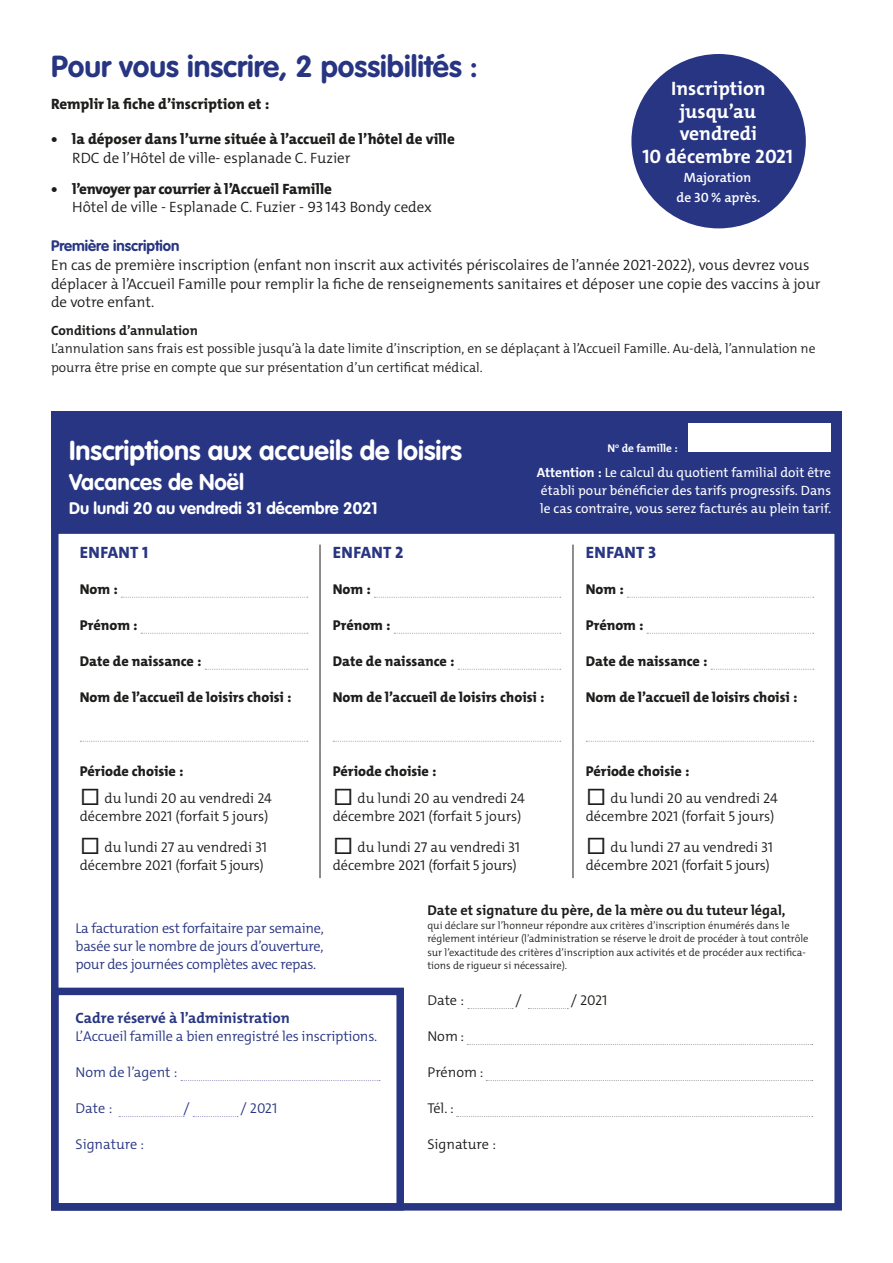
<style>
.page{position:relative;width:893px;height:1263px;background:#fff}
.page>*{position:absolute;margin:0;border:0;box-sizing:border-box;transform-origin:0 0}
.t1{font:700 30px "VAG Rounded LT Pro";color:#283583}
.t2{font:700 27px "VAG Rounded LT Pro";color:#fff}
.t3{font:700 22.5px "VAG Rounded LT Pro";color:#fff}
.t4{font:700 19.5px/22.5px "The Mix C4 s";color:#fff;text-align:center}
.t5{font:700 16.5px "VAG Rounded LT Pro";color:#fff}
.t6{font:800 16.5px "The Mix C4 s";letter-spacing:.02em;color:#283583}
.t7{font:300 15px/18.8px "The Mix C4 s";color:#1d1d1b}
.t8{font:800 15px "The Mix C4 s";color:#1d1d1b}
.t9{font:800 15px "The Mix C4 s";letter-spacing:-.02em;color:#1d1d1b}
.t10{font:700 15px "The Mix C4 s";color:#283583}
.t11{font:700 15px "VAG Rounded LT Pro";color:#283583}
.t12{font:300 14.25px/18px "The Mix C4 s";color:#1d1d1b}
.t13{font:800 14.25px "The Mix C4 s";color:#1d1d1b}
.t14{font:300 14.25px/18px "The Mix C4 s";letter-spacing:-.01em;color:#283583;text-align:justify}
.t15{font:700 14.25px "The Mix C4 s";color:#1d1d1b}
.t16{font:300 13.5px/18.8px "The Mix C4 s";color:#1d1d1b}
.t17{font:13.5px/18px "The Mix C4 s";color:#fff;text-align:justify}
.t18{font:700 13.5px "The Mix C4 s";color:#1d1d1b}
.t19{font:600 13.5px/19.5px "The Mix C4 s";color:#fff;text-align:center}
.t20{font:700 11.25px "The Mix C4 s";color:#fff}
.t21{font:300 10.5px/13.5px "The Mix C4 s";color:#1d1d1b}
.s1{font-weight:700}
.s2{font-size:24px}
</style>
<div class="page">
<div style="left:51px;top:411px;width:791px;height:115px;background:#283583"></div>
<div style="left:51px;top:526px;width:791px;height:684px;border:8px solid #283583"></div>
<div style="left:688px;top:424px;width:143px;height:28px;background:#fff"></div>
<hr style="left:320px;top:545px;width:1px;height:206px;background:#1d1d1b">
<hr style="left:573px;top:545px;width:1px;height:206px;background:#1d1d1b">
<hr style="left:320px;top:751px;width:1px;height:127px;background:#1d1d1b">
<hr style="left:573px;top:751px;width:1px;height:127px;background:#1d1d1b">
<svg style="left:121px;top:597px;width:187px;height:1px"></svg>
<svg style="left:141px;top:633px;width:167px;height:1px"></svg>
<svg style="left:205px;top:669px;width:103px;height:1px"></svg>
<svg style="left:80px;top:741px;width:228px;height:1px"></svg>
<svg style="left:374px;top:597px;width:187px;height:1px"></svg>
<svg style="left:394px;top:633px;width:167px;height:1px"></svg>
<svg style="left:458px;top:669px;width:103px;height:1px"></svg>
<svg style="left:333px;top:741px;width:228px;height:1px"></svg>
<svg style="left:627px;top:597px;width:187px;height:1px"></svg>
<svg style="left:647px;top:633px;width:167px;height:1px"></svg>
<svg style="left:711px;top:669px;width:103px;height:1px"></svg>
<svg style="left:586px;top:741px;width:228px;height:1px"></svg>
<svg style="left:181px;top:1080px;width:199px;height:1px"></svg>
<svg style="left:119px;top:1116px;width:65px;height:1px"></svg>
<svg style="left:193px;top:1116px;width:45px;height:1px"></svg>
<div style="left:51px;top:988px;width:353px;height:222px;border:8px solid #283583"></div>
<svg style="left:468px;top:1008px;width:45px;height:1px"></svg>
<svg style="left:528px;top:1008px;width:40px;height:1px"></svg>
<svg style="left:467px;top:1044px;width:346px;height:1px"></svg>
<svg style="left:486px;top:1080px;width:327px;height:1px"></svg>
<svg style="left:457px;top:1116px;width:356px;height:1px"></svg>
<div style="left:631px;top:54px;width:175px;height:174px;background:#283583;border-radius:50%"></div>
<h1 class="t1" style="left:51px;top:48px;width:428px">Pour vous inscrire, 2 possibilités :</h1>
<p class="t8" style="left:51px;top:94px;width:220px">Remplir la fiche d’inscription et :</p>
<p class="t8" style="left:51px;top:130px;width:405px">• la déposer dans l’urne située à l’accueil de l’hôtel de ville</p>
<p class="t7" style="left:72px;top:149px;width:280px">RDC de l’Hôtel de ville- esplanade C. Fuzier</p>
<p class="t9" style="left:51px;top:179px;width:283px">• l’envoyer par courrier à l’Accueil Famille</p>
<p class="t7" style="left:72px;top:198px;width:361px">Hôtel de ville - Esplanade C. Fuzier - 93 143 Bondy cedex</p>
<p class="t11" style="left:51px;top:236px;width:130px">Première inscription</p>
<p class="t7" style="left:51px;top:256px;width:771px">En cas de première inscription (enfant non inscrit aux activités périscolaires de l’année 2021-2022), vous devrez vous déplacer à l’Accueil Famille pour remplir la fiche de renseignements sanitaires et déposer une copie des vaccins à jour de votre enfant.</p>
<p class="t18" style="left:51px;top:321px;width:148px">Conditions d’annulation</p>
<p class="t16" style="left:51px;top:340px;width:766px">L’annulation sans frais est possible jusqu’à la date limite d’inscription, en se déplaçant à l’Accueil Famille. Au-delà, l’annulation ne pourra être prise en compte que sur présentation d’un certificat médical.</p>
<h3 class="t4" style="left:642px;top:77px;width:152px">Inscription jusqu’au vendredi<br>10 décembre 2021</h3>
<p class="t19" style="left:677px;top:168px;width:85px">Majoration de 30 % après.</p>
<h2 class="t2" style="left:69px;top:433px;width:394px">Inscriptions aux accueils de loisirs</h2>
<h3 class="t3" style="left:69px;top:468px;width:176px">Vacances de Noël</h3>
<p class="t5" style="left:69px;top:498px;width:310px">Du lundi 20 au vendredi 31 décembre 2021</p>
<p class="t20" style="left:607px;top:441px;width:72px">N<sup>o</sup> de famille :</p>
<p class="t17" style="left:537px;top:464px;width:296px"><span class="s1">Attention :</span> Le calcul du quotient familial doit être établi pour bénéficier des tarifs progressifs. Dans le cas contraire, vous serez facturés au plein tarif.</p>
<p class="t6" style="left:80px;top:542px;width:70px">ENFANT 1</p>
<p class="t13" style="left:80px;top:580px;width:39px">Nom :</p>
<p class="t13" style="left:80px;top:616px;width:59px">Prénom :</p>
<p class="t13" style="left:80px;top:652px;width:123px">Date de naissance :</p>
<p class="t13" style="left:80px;top:688px;width:213px">Nom de l’accueil de loisirs choisi :</p>
<p class="t13" style="left:80px;top:762px;width:105px">Période choisie :</p>
<p class="t12" style="left:80px;top:789px;width:194px"><span class="s2">□</span> du lundi 20 au vendredi 24 décembre 2021 (forfait 5 jours)</p>
<p class="t12" style="left:80px;top:838px;width:189px"><span class="s2">□</span> du lundi 27 au vendredi 31 décembre 2021 (forfait 5 jours)</p>
<p class="t6" style="left:333px;top:542px;width:72px">ENFANT 2</p>
<p class="t13" style="left:333px;top:580px;width:39px">Nom :</p>
<p class="t13" style="left:333px;top:616px;width:59px">Prénom :</p>
<p class="t13" style="left:333px;top:652px;width:123px">Date de naissance :</p>
<p class="t13" style="left:333px;top:688px;width:213px">Nom de l’accueil de loisirs choisi :</p>
<p class="t13" style="left:333px;top:762px;width:105px">Période choisie :</p>
<p class="t12" style="left:333px;top:789px;width:194px"><span class="s2">□</span> du lundi 20 au vendredi 24 décembre 2021 (forfait 5 jours)</p>
<p class="t12" style="left:333px;top:838px;width:189px"><span class="s2">□</span> du lundi 27 au vendredi 31 décembre 2021 (forfait 5 jours)</p>
<p class="t6" style="left:586px;top:542px;width:72px">ENFANT 3</p>
<p class="t13" style="left:586px;top:580px;width:39px">Nom :</p>
<p class="t13" style="left:586px;top:616px;width:59px">Prénom :</p>
<p class="t13" style="left:586px;top:652px;width:123px">Date de naissance :</p>
<p class="t13" style="left:586px;top:688px;width:213px">Nom de l’accueil de loisirs choisi :</p>
<p class="t13" style="left:586px;top:762px;width:105px">Période choisie :</p>
<p class="t12" style="left:586px;top:789px;width:194px"><span class="s2">□</span> du lundi 20 au vendredi 24 décembre 2021 (forfait 5 jours)</p>
<p class="t12" style="left:586px;top:838px;width:189px"><span class="s2">□</span> du lundi 27 au vendredi 31 décembre 2021 (forfait 5 jours)</p>
<p class="t14" style="left:76px;top:919px;width:250px">La facturation est forfaitaire par semaine, basée sur le nombre de jours d’ouverture, pour des journées complètes avec repas.</p>
<p class="t10" style="left:76px;top:1009px;width:216px">Cadre réservé à l’administration</p>
<p class="t14" style="left:76px;top:1028px;width:303px">L’Accueil famille a bien enregistré les inscriptions.</p>
<p class="t14" style="left:76px;top:1064px;width:103px">Nom de l’agent :</p>
<p class="t14" style="left:76px;top:1100px;width:38px">Date :</p>
<p class="t14" style="left:184px;top:1100px;width:8px">/</p>
<p class="t14" style="left:241px;top:1100px;width:38px">/ 2021</p>
<p class="t14" style="left:76px;top:1136px;width:70px">Signature :</p>
<p class="t15" style="left:427px;top:901px;width:360px">Date et signature du père, de la mère ou du tuteur légal,</p>
<p class="t21" style="left:427px;top:919px;width:383px">qui déclare sur l’honneur répondre aux critères d’inscription énumérés dans le réglement intérieur (l’administration se réserve le droit de procéder à tout contrôle sur l’exactitude des critères d’inscription aux activités et de procéder aux rectifica&shy;tions de rigueur si nécessaire).</p>
<p class="t12" style="left:427px;top:992px;width:38px">Date :</p>
<p class="t12" style="left:516px;top:992px;width:8px">/</p>
<p class="t12" style="left:571px;top:992px;width:38px">/ 2021</p>
<p class="t12" style="left:427px;top:1028px;width:38px">Nom :</p>
<p class="t12" style="left:427px;top:1064px;width:58px">Prénom :</p>
<p class="t12" style="left:427px;top:1100px;width:28px">Tél. :</p>
<p class="t12" style="left:427px;top:1136px;width:70px">Signature :</p>
</div>
